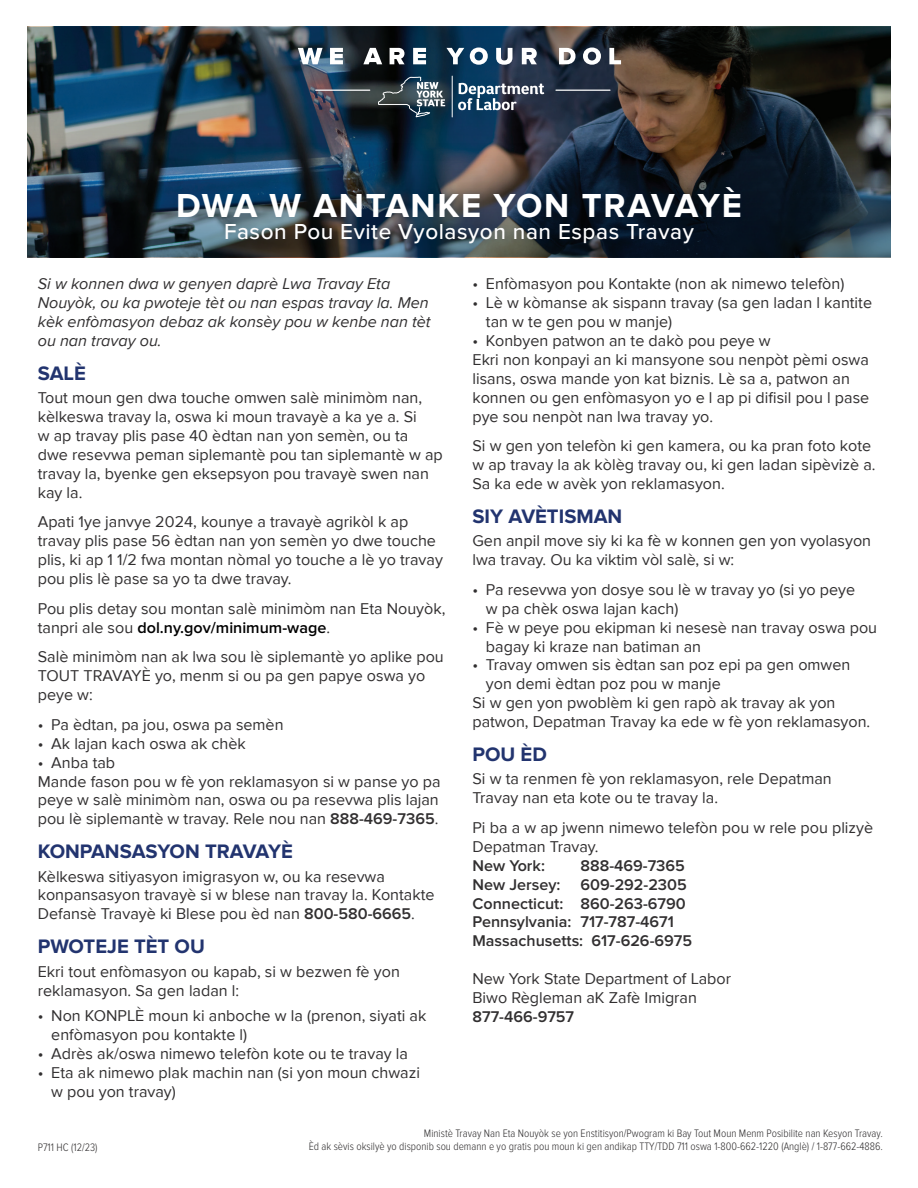
<style>
.page{position:relative;width:918px;height:1188px;background:#fff}
.page>*{position:absolute;margin:0;border:0;box-sizing:border-box;transform-origin:0 0}
.t1{font:700 34.5px "Proxima Nova";letter-spacing:.05em;color:#fff}
.t2{font:500 22.5px "Proxima Nova";letter-spacing:.025em;color:#fff}
.t3{font:700 20.25px "Proxima Nova";color:#22346f}
.t4{font:16.2px/18.9px "Proxima Nova";color:#312f30}
.t5{font:italic 16.2px/18.9px "Proxima Nova";color:#312f30}
.t6{font:600 16.2px/18.9px "Proxima Nova";color:#312f30}
.t7{font:300 11.25px/13.5px "Proxima Nova Cond";color:#312f30;text-align:right}
.s1{font-weight:600;color:#000}
.s2{font-weight:600}
</style>
<div class="page">
<img style="left:27px;top:27px;width:864px;height:115px">
<img style="left:27px;top:142px;width:864px;height:115px">
<div style="left:172px;top:181px;width:574px;height:69px;background:#002953;opacity:.2"></div>
<hr style="left:555px;top:90px;width:56px;height:1px;background:#fff">
<hr style="left:315px;top:90px;width:55px;height:1px;background:#fff">
<svg style="left:298px;top:48px;width:25px;height:16px"></svg>
<svg style="left:330px;top:48px;width:13px;height:16px"></svg>
<svg style="left:363px;top:48px;width:19px;height:16px"></svg>
<svg style="left:390px;top:48px;width:15px;height:16px"></svg>
<svg style="left:413px;top:48px;width:13px;height:16px"></svg>
<svg style="left:446px;top:48px;width:18px;height:16px"></svg>
<svg style="left:470px;top:48px;width:18px;height:17px"></svg>
<svg style="left:496px;top:48px;width:16px;height:17px"></svg>
<svg style="left:522px;top:48px;width:15px;height:16px"></svg>
<svg style="left:559px;top:48px;width:17px;height:16px"></svg>
<svg style="left:583px;top:48px;width:18px;height:17px"></svg>
<svg style="left:609px;top:48px;width:12px;height:16px"></svg>
<svg style="left:458px;top:83px;width:86px;height:27px"></svg>
<hr style="left:452px;top:76px;width:1px;height:41px;background:#fff">
<svg style="left:378px;top:77px;width:67px;height:40px;background:#46545c"></svg>
<h1 class="t1" style="left:176px;top:186px;width:567px">DWA W ANTANKE YON TRAVAYÈ</h1>
<h2 class="t2" style="left:224px;top:219px;width:471px">Fason Pou Evite Vyolasyon nan Espas Travay</h2>
<p class="t5" style="left:38px;top:275px;width:394px">Si w konnen dwa w genyen daprè Lwa Travay Eta Nouyòk, ou ka pwoteje tèt ou nan espas travay la. Men kèk enfòmasyon debaz ak konsèy pou w kenbe nan tèt ou nan travay ou.</p>
<p class="t3" style="left:38px;top:362px;width:50px">SALÈ</p>
<p class="t4" style="left:38px;top:389px;width:406px">Tout moun gen dwa touche omwen salè minimòm nan, kèlkeswa travay la, oswa ki moun travayè a ka ye a. Si<br>w ap travay plis pase 40 èdtan nan yon semèn, ou ta<br>dwe resevwa peman siplemantè pou tan siplemantè w ap travay la, byenke gen eksepsyon pou travayè swen nan kay la.</p>
<p class="t4" style="left:38px;top:513px;width:407px">Apati 1ye janvye 2024, kounye a travayè agrikòl k ap travay plis pase 56 èdtan nan yon semèn yo dwe touche plis, ki ap 1 1/2 fwa montan nòmal yo touche a lè yo travay pou plis lè pase sa yo ta dwe travay.</p>
<p class="t4" style="left:38px;top:599px;width:409px">Pou plis detay sou montan salè minimòm nan Eta Nouyòk, tanpri ale sou <span class="s1">dol.ny.gov/minimum-wage</span>.</p>
<p class="t4" style="left:38px;top:648px;width:408px">Salè minimòm nan ak lwa sou lè siplemantè yo aplike pou<br>TOUT TRAVAYÈ yo, menm si ou pa gen papye oswa yo peye w:</p>
<p class="t4" style="left:38px;top:715px;width:247px">• Pa èdtan, pa jou, oswa pa semèn</p>
<p class="t4" style="left:38px;top:734px;width:210px">• Ak lajan kach oswa ak chèk</p>
<p class="t4" style="left:38px;top:753px;width:404px">• Anba tab<br>Mande fason pou w fè yon reklamasyon si w panse yo pa peye w salè minimòm nan, oswa ou pa resevwa plis lajan pou lè siplemantè w travay. Rele nou nan <span class="s2">888-469-7365</span>.</p>
<p class="t3" style="left:38px;top:840px;width:257px">KONPANSASYON TRAVAYÈ</p>
<p class="t4" style="left:38px;top:867px;width:398px">Kèlkeswa sitiyasyon imigrasyon w, ou ka resevwa konpansasyon travayè si w blese nan travay la. Kontakte<br>Defansè Travayè ki Blese pou èd nan <span class="s2">800-580-6665</span>.</p>
<p class="t3" style="left:38px;top:935px;width:169px">PWOTEJE TÈT OU</p>
<p class="t4" style="left:38px;top:962px;width:364px">Ekri tout enfòmasyon ou kapab, si w bezwen fè yon reklamasyon. Sa gen ladan l:</p>
<p class="t4" style="left:51px;top:1006px;width:377px;text-indent:-13px">• Non KONPLÈ moun ki anboche w la (prenon, siyati ak enfòmasyon pou kontakte l)</p>
<p class="t4" style="left:38px;top:1044px;width:372px">• Adrès ak/oswa nimewo telefòn kote ou te travay la</p>
<p class="t4" style="left:51px;top:1063px;width:370px;text-indent:-13px">• Eta ak nimewo plak machin nan (si yon moun chwazi w pou yon travay)</p>
<p class="t4" style="left:472px;top:275px;width:373px">• Enfòmasyon pou Kontakte (non ak nimewo telefòn)</p>
<p class="t4" style="left:486px;top:294px;width:388px;text-indent:-13px">• Lè w kòmanse ak sispann travay (sa gen ladan l kantite tan w te gen pou w manje)</p>
<p class="t4" style="left:472px;top:331px;width:398px">• Konbyen patwon an te dakò pou peye w<br>Ekri non konpayi an ki mansyone sou nenpòt pèmi oswa lisans, oswa mande yon kat biznis. Lè sa a, patwon an konnen ou gen enfòmasyon yo e l ap pi difisil pou l pase pye sou nenpòt nan lwa travay yo.</p>
<p class="t4" style="left:472px;top:437px;width:405px">Si w gen yon telefòn ki gen kamera, ou ka pran foto kote w ap travay la ak kòlèg travay ou, ki gen ladan sipèvizè a.<br>Sa ka ede w avèk yon reklamasyon.</p>
<p class="t3" style="left:472px;top:505px;width:151px">SIY AVÈTISMAN</p>
<p class="t4" style="left:472px;top:532px;width:400px">Gen anpil move siy ki ka fè w konnen gen yon vyolasyon lwa travay. Ou ka viktim vòl salè, si w:</p>
<p class="t4" style="left:486px;top:580px;width:371px;text-indent:-13px">• Pa resevwa yon dosye sou lè w travay yo (si yo peye w pa chèk oswa lajan kach)</p>
<p class="t4" style="left:486px;top:618px;width:393px;text-indent:-13px">• Fè w peye pou ekipman ki nesesè nan travay oswa pou bagay ki kraze nan batiman an</p>
<p class="t4" style="left:472px;top:656px;width:379px">• Travay omwen sis èdtan san poz epi pa gen omwen</p>
<p class="t4" style="left:486px;top:675px;width:236px">yon demi èdtan poz pou w manje</p>
<p class="t4" style="left:472px;top:694px;width:365px">Si w gen yon pwoblèm ki gen rapò ak travay ak yon</p>
<p class="t4" style="left:472px;top:713px;width:399px">patwon, Depatman Travay ka ede w fè yon reklamasyon.</p>
<p class="t3" style="left:472px;top:743px;width:76px">POU ÈD</p>
<p class="t4" style="left:472px;top:770px;width:361px">Si w ta renmen fè yon reklamasyon, rele Depatman<br>Travay nan eta kote ou te travay la.</p>
<p class="t4" style="left:472px;top:818px;width:402px">Pi ba a w ap jwenn nimewo telefòn pou w rele pou plizyè<br>Depatman Travay.</p>
<p class="t6" style="left:472px;top:857px;width:74px">New York:</p>
<p class="t6" style="left:581px;top:857px;width:106px">888-469-7365</p>
<p class="t6" style="left:472px;top:876px;width:89px">New Jersey:</p>
<p class="t6" style="left:472px;top:876px;width:221px;text-indent:108px">609-292-2305<br>Connecticut: 860-263-6790<br>Pennsylvania: 717-787-4671<br>Massachusetts: 617-626-6975</p>
<p class="t4" style="left:472px;top:970px;width:260px">New York State Department of Labor<br>Biwo Règleman aK Zafè Imigran</p>
<p class="t6" style="left:472px;top:1008px;width:103px">877-466-9757</p>
<p class="t7" style="left:38px;top:1140px;width:61px">P711 HC (12/23)</p>
<p class="t7" style="left:309px;top:1127px;width:576px">Ministè Travay Nan Eta Nouyòk se yon Enstitisyon/Pwogram ki Bay Tout Moun Menm Posibilite nan Kesyon Travay.<br>Èd ak sèvis oksilyè yo disponib sou demann e yo gratis pou moun ki gen andikap TTY/TDD 711 oswa 1-800-662-1220 (Anglè) / 1-877-662-4886.</p>
</div>
